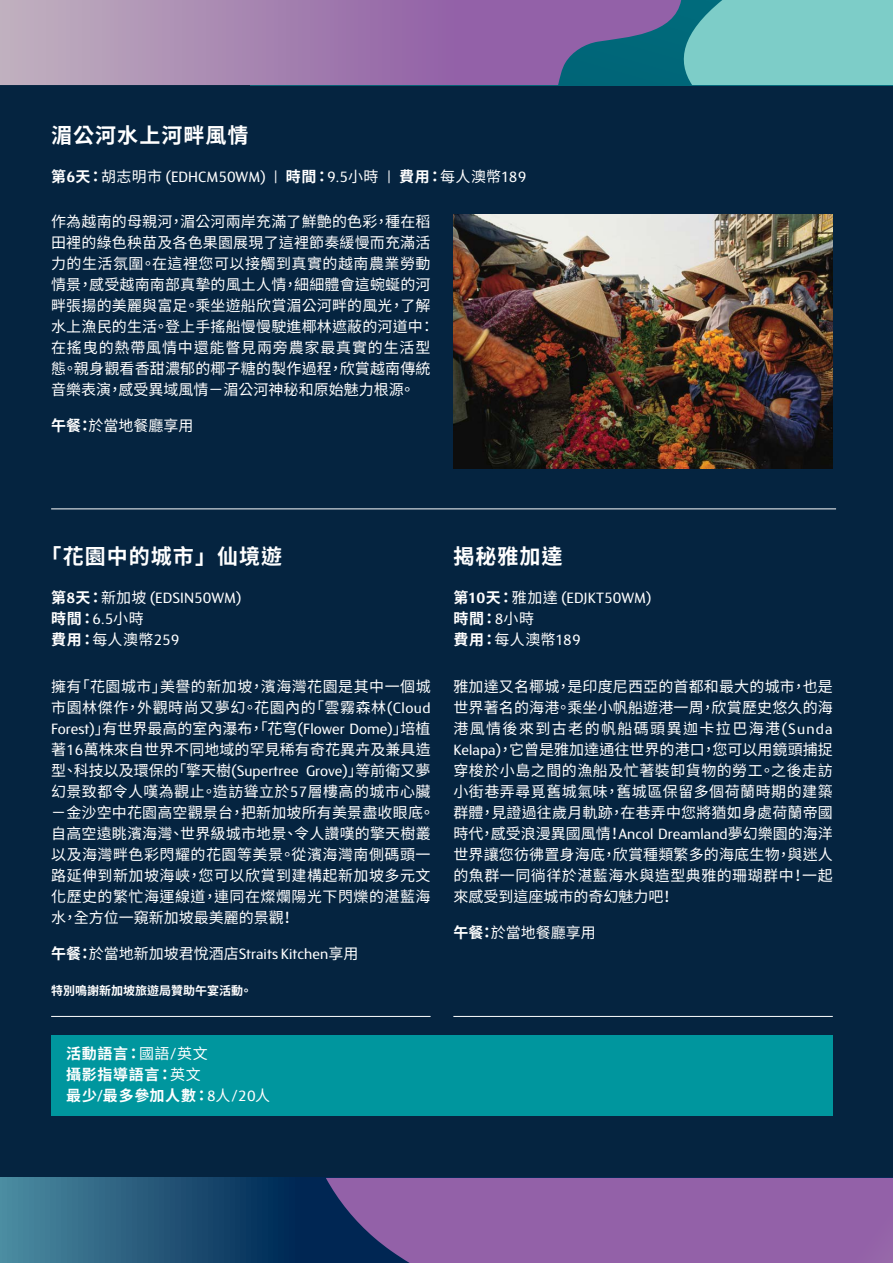
<style>
.page{position:relative;width:893px;height:1263px;background:#fff}
.page>*{position:absolute;margin:0;border:0;box-sizing:border-box;transform-origin:0 0}
.t1{font:700 21px "Source Han Sans TC";letter-spacing:.05em;color:#fff}
.t2{font:15px/21px "Source Han Sans TC";letter-spacing:.01em;color:#fff}
.t3{font:15px "FS Blake";color:#fff}
.t4{font:700 15px/21px "Source Han Sans TC";letter-spacing:.045em;color:#fff}
.t5{font:15px/21px "Source Han Sans TC";letter-spacing:.03em;color:#fff}
.t6{font:700 12px "Source Han Sans TC";color:#fff}
.s1{font-family:"Source Han Sans TC";font-weight:700}
.s2{font-weight:700}
.s3{font-family:"Source Han Sans TC"}
.s4{font-family:"FS Blake";font-weight:400}
.s5{font-weight:400}
.s6{font-family:"FS Blake"}
</style>
<div class="page">
<div style="left:0;top:85px;width:893px;height:1103px;background:#052440"></div>
<hr style="left:51px;top:508px;width:785px;height:1px;background:#fff">
<hr style="left:51px;top:1016px;width:380px;height:1px;background:#fff">
<hr style="left:453px;top:1016px;width:380px;height:1px;background:#fff">
<img style="left:453px;top:214px;width:380px;height:254px">
<div style="left:51px;top:1035px;width:782px;height:80px;background:#00969e"></div>
<svg style="left:0;top:1178px;width:326px;height:85px;background:#257"></svg>
<div style="left:326px;top:1178px;width:567px;height:85px;background:#9361a8"></div>
<div style="left:681px;top:0;width:212px;height:85px;background:#7dcdc8"></div>
<svg style="left:0;top:0;width:681px;height:85px;background:#937caa"></svg>
<h1 class="t1" style="left:51px;top:123px;width:199px">湄公河水上河畔風情</h1>
<p class="t3" style="left:51px;top:166px;width:477px"><span class="s1">第</span><span class="s2">6</span><span class="s1">天：</span><span class="s3">胡志明市</span> (EDHCM50WM) | <span class="s1">時間：</span>9.5<span class="s3">小時</span> | <span class="s1">費用：</span><span class="s3">每人澳幣</span>189</p>
<p class="t2" style="left:51px;top:212px;width:385px">作為越南的母親河，湄公河兩岸充滿了鮮艶的色彩，種在稻田裡的綠色秧苗及各色果園展現了這裡節奏緩慢而充滿活力的生活氛圍。在這裡您可以接觸到真實的越南農業勞動情景，感受越南南部真摯的風土人情，細細體會這蜿蜒的河畔張揚的美麗與富足。乘坐遊船欣賞湄公河畔的風光，了解水上漁民的生活。登上手搖船慢慢駛進椰林遮蔽的河道中：在搖曳的熱帶風情中還能瞥見兩旁農家最真實的生活型態。親身觀看香甜濃郁的椰子糖的製作過程，欣賞越南傳統音樂表演，感受異域風情－湄公河神秘和原始魅力根源。</p>
<p class="t2" style="left:51px;top:416px;width:144px"><span class="s2">午餐：</span>於當地餐廳享用</p>
<h1 class="t1" style="left:41px;top:544px;width:243px">「花園中的城市」仙境遊</h1>
<p class="t3" style="left:51px;top:587px;width:192px"><span class="s1">第</span><span class="s2">8</span><span class="s1">天：</span><span class="s3">新加坡</span> (EDSIN50WM)</p>
<p class="t4" style="left:51px;top:608px;width:130px">時間：<span class="s4">6.5</span><span class="s5">小時<br></span>費用：<span class="s5">每人澳幣</span><span class="s4">259</span></p>
<p class="t5" style="left:51px;top:676px;width:381px">擁有「花園城市」美譽的新加坡，濱海灣花園是其中一個城市園林傑作，外觀時尚又夢幻。花園內的「雲霧森林<span class="s6">(Cloud</span></p>
<p class="t3" style="left:51px;top:718px;width:381px">Forest)<span class="s3">」有世界最高的室內瀑布，「花穹</span>(Flower Dome)<span class="s3">」培植</span></p>
<p class="t2" style="left:51px;top:739px;width:385px">著<span class="s6">16</span>萬株來自世界不同地域的罕見稀有奇花異卉及兼具造型、科技以及環保的「擎天樹<span class="s6">(Supertree Grove)</span>」等前衛又夢幻景致都令人嘆為觀止。造訪聳立於<span class="s6">57</span>層樓高的城市心臟－金沙空中花園高空觀景台，把新加坡所有美景盡收眼底。自高空遠眺濱海灣、世界級城市地景、令人讚嘆的擎天樹叢以及海灣畔色彩閃耀的花園等美景。從濱海灣南側碼頭一路延伸到新加坡海峽，您可以欣賞到建構起新加坡多元文化歷史的繁忙海運線道，連同在燦爛陽光下閃爍的湛藍海水，全方位一窺新加坡最美麗的景觀！</p>
<p class="t3" style="left:51px;top:943px;width:309px"><span class="s1">午餐：</span><span class="s3">於當地新加坡君悅酒店</span>Straits Kitchen<span class="s3">享用</span></p>
<p class="t6" style="left:51px;top:984px;width:203px">特別鳴謝新加坡旅遊局贊助午宴活動。</p>
<p class="t4" style="left:66px;top:1043px;width:206px">活動語言：<span class="s5">國語</span><span class="s4">/</span><span class="s5">英文<br></span>攝影指導語言：<span class="s5">英文<br></span>最少<span class="s6">/</span>最多參加人數：<span class="s4">8</span><span class="s5">人</span><span class="s4">/20</span><span class="s5">人</span></p>
<h1 class="t1" style="left:453px;top:544px;width:111px">揭秘雅加達</h1>
<p class="t3" style="left:453px;top:587px;width:200px"><span class="s1">第</span><span class="s2">10</span><span class="s1">天：</span><span class="s3">雅加達</span> (EDJKT50WM)</p>
<p class="t4" style="left:453px;top:608px;width:129px">時間：<span class="s4">8</span><span class="s5">小時<br></span>費用：<span class="s5">每人澳幣</span><span class="s4">189</span></p>
<p class="t2" style="left:453px;top:676px;width:381px;text-align:justify">雅加達又名椰城，是印度尼西亞的首都和最大的城市，也是世界著名的海港。乘坐小帆船遊港一周，欣賞歷史悠久的海港風情後來到古老的帆船碼頭異迦卡拉巴海港<span class="s6">(Sunda Kelapa)</span>，它曾是雅加達通往世界的港口，您可以用鏡頭捕捉穿梭於小島之間的漁船及忙著裝卸貨物的勞工。之後走訪小街巷弄尋覓舊城氣味，舊城區保留多個荷蘭時期的建築群體，見證過往歲月軌跡，在巷弄中您將猶如身處荷蘭帝國時代，感受浪漫異國風情！<span class="s6">Ancol Dreamland</span>夢幻樂園的海洋世界讓您彷彿置身海底，欣賞種類繁多的海底生物，與迷人的魚群一同徜徉於湛藍海水與造型典雅的珊瑚群中！一起來感受到這座城市的奇幻魅力吧！</p>
<p class="t2" style="left:453px;top:922px;width:144px"><span class="s2">午餐：</span>於當地餐廳享用</p>
</div>
